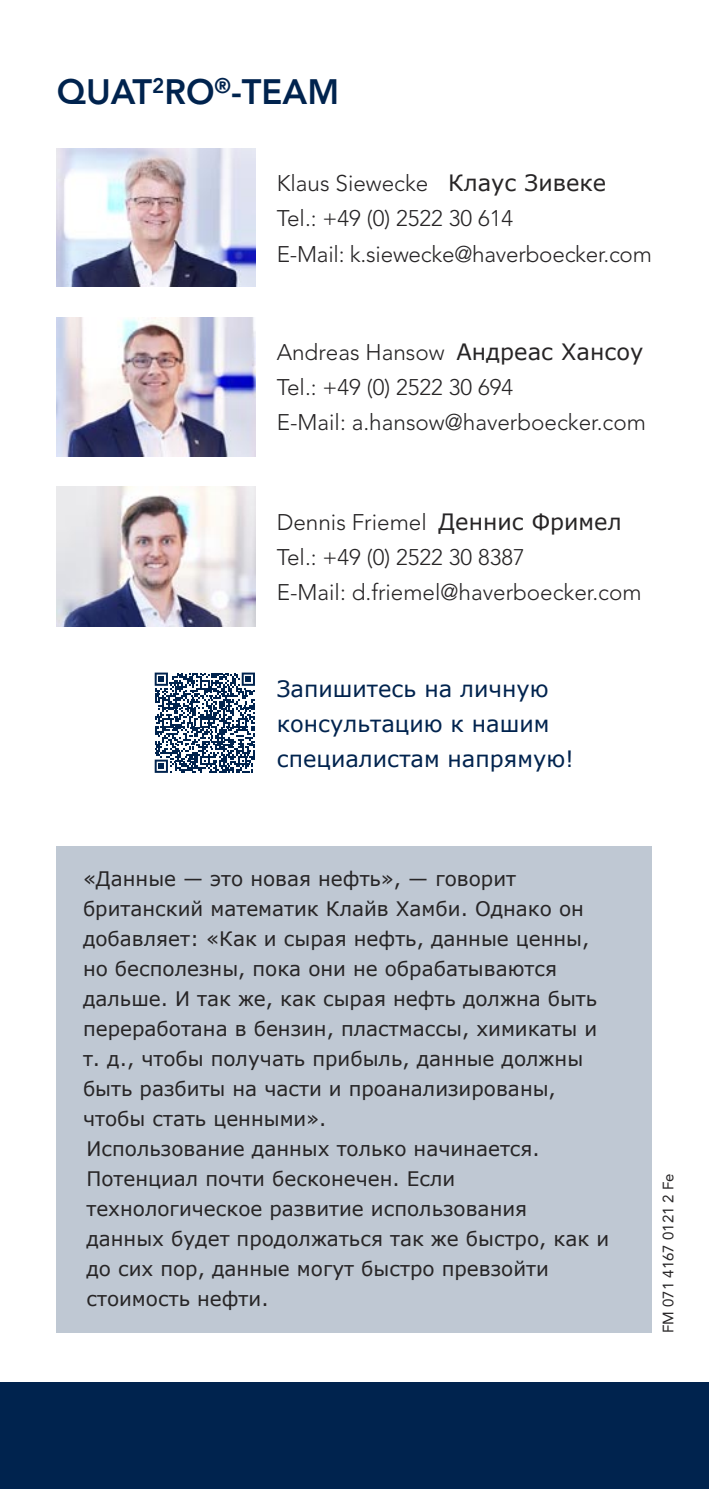
<style>
.page{position:relative;width:709px;height:1489px;background:#fff}
.page>*{position:absolute;margin:0;border:0;box-sizing:border-box;transform-origin:0 0}
.t1{font:800 35px "Avenir LT Std";color:#00234e}
.t2{font:300 22.5px/35px "Avenir LT Std";color:#272526}
.t3{font:22.5px/35px "Verdana";color:#00234e}
.t4{font:20px/30px "Verdana";color:#272526}
.t5{font:15px "Avenir LT Std";color:#272526}
.s1{font-family:"Verdana";font-weight:400}
</style>
<div class="page">
<div style="left:0;top:1382px;width:709px;height:106px;background:#00234e"></div>
<img style="left:57px;top:487px;width:198px;height:139px">
<img style="left:57px;top:318px;width:198px;height:138px">
<img style="left:57px;top:149px;width:198px;height:138px">
<svg style="left:155px;top:672px;width:100px;height:100px"></svg>
<div style="left:57px;top:846px;width:595px;height:486px;background:#bfc8d3"></div>
<p class="t1" style="left:57px;top:78px;width:284px">QUAT<sup>2</sup>RO<sup>®</sup>-TEAM</p>
<p class="t2" style="left:277px;top:168px;width:377px">Klaus Siewecke <span class="s1">Клаус Зивеке<br></span>Tel.: +49 (0) 2522 30 614<br>E-Mail: k.siewecke@haverboecker.com</p>
<p class="t2" style="left:277px;top:337px;width:371px">Andreas Hansow <span class="s1">Андреас Хансоу<br></span>Tel.: +49 (0) 2522 30 694<br>E-Mail: a.hansow@haverboecker.com</p>
<p class="t2" style="left:277px;top:507px;width:366px">Dennis Friemel <span class="s1">Деннис Фримел<br></span>Tel.: +49 (0) 2522 30 8387<br>E-Mail: d.friemel@haverboecker.com</p>
<p class="t3" style="left:277px;top:670px;width:299px">Запишитесь на личную консультацию к нашим специалистам напрямую!</p>
<p class="t4" style="left:83px;top:863px;width:516px">«Данные — это новая нефть», — говорит британский математик Клайв Хамби. Однако он добавляет: «Как и сырая нефть, данные ценны, но бесполезны, пока они не обрабатываются дальше. И так же, как сырая нефть должна быть переработана в бензин, пластмассы, химикаты и т. д., чтобы получать прибыль, данные должны быть разбиты на части и проанализированы, чтобы стать ценными».</p>
<p class="t4" style="left:86px;top:1132px;width:524px">Использование данных только начинается.<br>Потенциал почти бесконечен. Если технологическое развитие использования данных будет продолжаться так же быстро, как и до сих пор, данные могут быстро превзойти стоимость нефти.</p>
<p class="t5" style="left:659px;top:1332px;width:161px;rotate:-90deg">FM 071 4167 0121 2 Fe</p>
</div>
